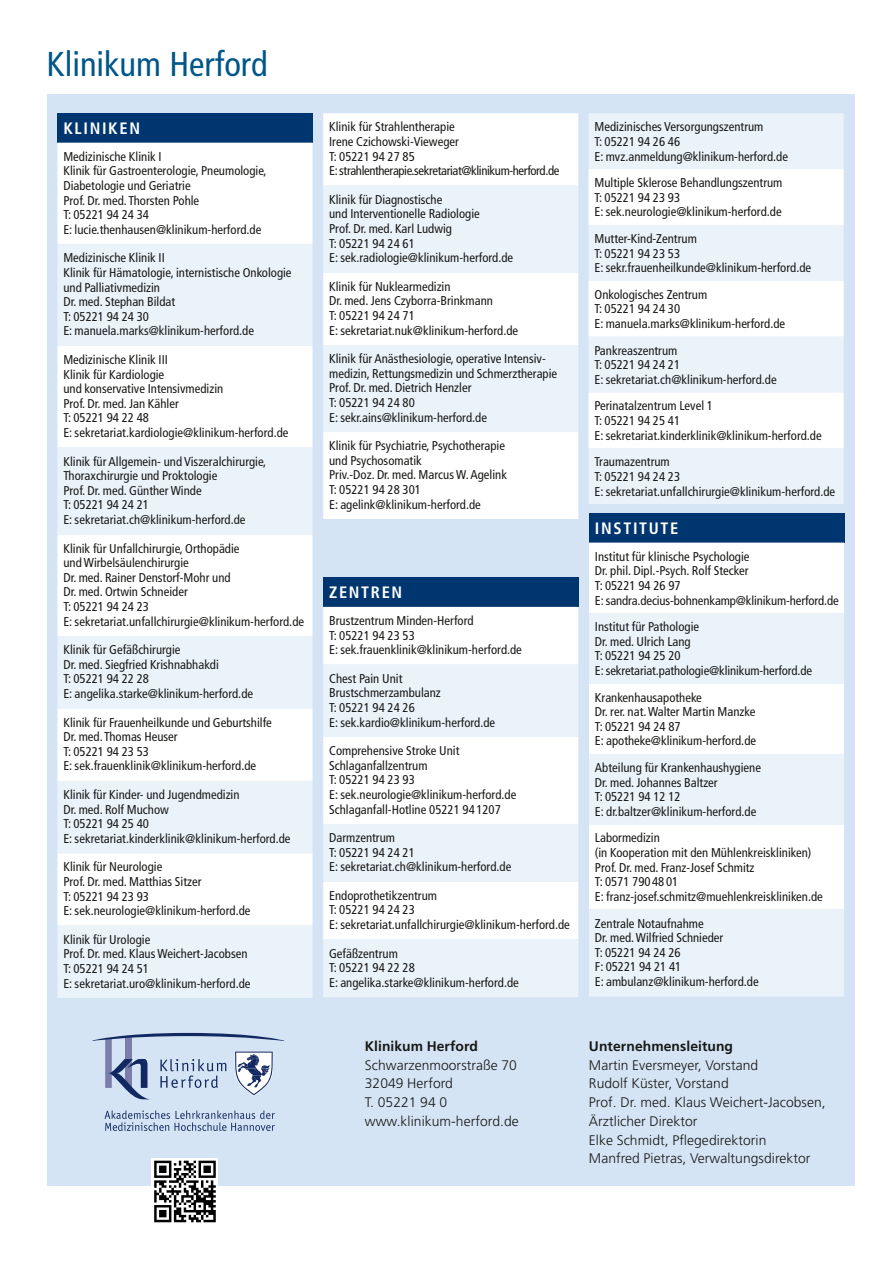
<style>
.page{position:relative;width:893px;height:1263px;background:#fff}
.page>*{position:absolute;margin:0;border:0;box-sizing:border-box;transform-origin:0 0}
.t1{font:condensed 34.5px "Frutiger";color:#005688}
.t2{font:700 condensed 16.5px "Frutiger";letter-spacing:.1em;color:#fff}
.t3{font:300 13.8px/18.8px "Frutiger";letter-spacing:.005em;color:#181816}
.t4{font:700 13.8px "Frutiger CE";letter-spacing:.005em;color:#181816}
.t5{font:condensed 12.75px/14.5px "Frutiger";color:#181816}
</style>
<div class="page">
<div style="left:47px;top:95px;width:808px;height:1091px;background:#d4e4f4"></div>
<svg style="left:152px;top:1158px;width:66px;height:65px"></svg>
<svg style="left:154px;top:1161px;width:62px;height:61px"></svg>
<svg style="left:93px;top:1033px;width:191px;height:66px"></svg>
<svg style="left:105px;top:1110px;width:170px;height:21px"></svg>
<div style="left:57px;top:113px;width:256px;height:30px;background:#00366f"></div>
<div style="left:57px;top:143px;width:256px;height:101px;background:#fff"></div>
<svg style="left:57px;top:244px;width:256px;height:754px;background:#f3f7fc"></svg>
<div style="left:323px;top:113px;width:255px;height:406px;background:#fff"></div>
<svg style="left:323px;top:186px;width:255px;height:246px;background:#f0f6fb"></svg>
<div style="left:588px;top:113px;width:256px;height:391px;background:#ebf3fa"></div>
<svg style="left:588px;top:169px;width:256px;height:279px;background:#f6fafc"></svg>
<div style="left:589px;top:513px;width:255px;height:30px;background:#00366f"></div>
<div style="left:589px;top:543px;width:255px;height:70px;background:#fff"></div>
<svg style="left:589px;top:613px;width:255px;height:383px;background:#f3f7fb"></svg>
<div style="left:323px;top:577px;width:255px;height:30px;background:#00366f"></div>
<div style="left:323px;top:607px;width:255px;height:58px;background:#fff"></div>
<svg style="left:323px;top:665px;width:255px;height:332px;background:#f3f8fc"></svg>
<h1 class="t1" style="left:47px;top:44px;width:223px">Klinikum Herford</h1>
<p class="t2" style="left:63px;top:119px;width:78px">KLINIKEN</p>
<p class="t5" style="left:63px;top:149px;width:205px">Medizinische Klinik I<br>Klinik für Gastroenterologie, Pneumologie,<br>Diabetologie und Geriatrie<br>Prof. Dr. med. Thorsten Pohle<br>T: 05221 94 24 34<br>E: lucie.thenhausen@klinikum-herford.de</p>
<p class="t5" style="left:63px;top:251px;width:230px">Medizinische Klinik II<br>Klinik für Hämatologie, internistische Onkologie und Palliativmedizin<br>Dr. med. Stephan Bildat<br>T: 05221 94 24 30<br>E: manuela.marks@klinikum-herford.de</p>
<p class="t5" style="left:63px;top:352px;width:227px">Medizinische Klinik III<br>Klinik für Kardiologie<br>und konservative Intensivmedizin<br>Prof. Dr. med. Jan Kähler<br>T: 05221 94 22 48<br>E: sekretariat.kardiologie@klinikum-herford.de</p>
<p class="t5" style="left:63px;top:454px;width:204px">Klinik für Allgemein- und Viszeralchirurgie, Thoraxchirurgie und Proktologie<br>Prof. Dr. med. Günther Winde<br>T: 05221 94 24 21<br>E: sekretariat.ch@klinikum-herford.de</p>
<p class="t5" style="left:63px;top:541px;width:242px">Klinik für Unfallchirurgie, Orthopädie<br>und Wirbelsäulenchirurgie<br>Dr. med. Rainer Denstorf-Mohr und<br>Dr. med. Ortwin Schneider<br>T: 05221 94 24 23<br>E: sekretariat.unfallchirurgie@klinikum-herford.de</p>
<p class="t5" style="left:63px;top:643px;width:191px">Klinik für Gefäßchirurgie<br>Dr. med. Siegfried Krishnabhakdi<br>T: 05221 94 22 28<br>E: angelika.starke@klinikum-herford.de</p>
<p class="t5" style="left:63px;top:715px;width:210px">Klinik für Frauenheilkunde und Geburtshilfe<br>Dr. med. Thomas Heuser<br>T: 05221 94 23 53<br>E: sek.frauenklinik@klinikum-herford.de</p>
<p class="t5" style="left:63px;top:787px;width:229px">Klinik für Kinder- und Jugendmedizin<br>Dr. med. Rolf Muchow<br>T: 05221 94 25 40<br>E: sekretariat.kinderklinik@klinikum-herford.de</p>
<p class="t5" style="left:63px;top:860px;width:189px">Klinik für Neurologie<br>Prof. Dr. med. Matthias Sitzer<br>T: 05221 94 23 93<br>E: sek.neurologie@klinikum-herford.de</p>
<p class="t5" style="left:63px;top:932px;width:189px">Klinik für Urologie<br>Prof. Dr. med. Klaus Weichert-Jacobsen<br>T: 05221 94 24 51<br>E: sekretariat.uro@klinikum-herford.de</p>
<p class="t5" style="left:329px;top:120px;width:232px">Klinik für Strahlentherapie<br>Irene Czichowski-Vieweger<br>T: 05221 94 27 85<br>E: strahlentherapie.sekretariat@klinikum-herford.de</p>
<p class="t5" style="left:329px;top:192px;width:186px">Klinik für Diagnostische<br>und Interventionelle Radiologie<br>Prof. Dr. med. Karl Ludwig<br>T: 05221 94 24 61<br>E: sek.radiologie@klinikum-herford.de</p>
<p class="t5" style="left:329px;top:279px;width:191px">Klinik für Nuklearmedizin<br>Dr. med. Jens Czyborra-Brinkmann<br>T: 05221 94 24 71<br>E: sekretariat.nuk@klinikum-herford.de</p>
<p class="t5" style="left:329px;top:351px;width:230px">Klinik für Anästhesiologie, operative Intensiv&shy;medizin, Rettungsmedizin und Schmerztherapie Prof. Dr. med. Dietrich Henzler<br>T: 05221 94 24 80<br>E: sekr.ains@klinikum-herford.de</p>
<p class="t5" style="left:329px;top:438px;width:179px">Klinik für Psychiatrie, Psychotherapie und Psychosomatik<br>Priv.-Doz. Dr. med. Marcus W. Agelink<br>T: 05221 94 28 301<br>E: agelink@klinikum-herford.de</p>
<p class="t2" style="left:329px;top:583px;width:75px">ZENTREN</p>
<p class="t5" style="left:329px;top:613px;width:194px">Brustzentrum Minden-Herford<br>T: 05221 94 23 53<br>E: sek.frauenklinik@klinikum-herford.de</p>
<p class="t5" style="left:329px;top:671px;width:168px">Chest Pain Unit<br>Brustschmerzambulanz<br>T: 05221 94 24 26<br>E: sek.kardio@klinikum-herford.de</p>
<p class="t5" style="left:329px;top:743px;width:189px">Comprehensive Stroke Unit<br>Schlaganfallzentrum<br>T: 05221 94 23 93<br>E: sek.neurologie@klinikum-herford.de<br>Schlaganfall-Hotline 05221 94 1207</p>
<p class="t5" style="left:329px;top:830px;width:184px">Darmzentrum<br>T: 05221 94 24 21<br>E: sekretariat.ch@klinikum-herford.de</p>
<p class="t5" style="left:329px;top:888px;width:242px">Endoprothetikzentrum<br>T: 05221 94 24 23<br>E: sekretariat.unfallchirurgie@klinikum-herford.de</p>
<p class="t5" style="left:329px;top:946px;width:191px">Gefäßzentrum<br>T: 05221 94 22 28<br>E: angelika.starke@klinikum-herford.de</p>
<p class="t5" style="left:594px;top:120px;width:195px">Medizinisches Versorgungszentrum<br>T: 05221 94 26 46<br>E: mvz.anmeldung@klinikum-herford.de</p>
<p class="t5" style="left:594px;top:176px;width:189px">Multiple Sklerose Behandlungszentrum<br>T: 05221 94 23 93<br>E: sek.neurologie@klinikum-herford.de</p>
<p class="t5" style="left:594px;top:231px;width:218px">Mutter-Kind-Zentrum<br>T: 05221 94 23 53<br>E: sekr.frauenheilkunde@klinikum-herford.de</p>
<p class="t5" style="left:594px;top:287px;width:192px">Onkologisches Zentrum<br>T: 05221 94 24 30<br>E: manuela.marks@klinikum-herford.de</p>
<p class="t5" style="left:594px;top:343px;width:184px">Pankreaszentrum<br>T: 05221 94 24 21<br>E: sekretariat.ch@klinikum-herford.de</p>
<p class="t5" style="left:594px;top:399px;width:229px">Perinatalzentrum Level 1<br>T: 05221 94 25 41<br>E: sekretariat.kinderklinik@klinikum-herford.de</p>
<p class="t5" style="left:594px;top:455px;width:242px">Traumazentrum<br>T: 05221 94 24 23<br>E: sekretariat.unfallchirurgie@klinikum-herford.de</p>
<p class="t2" style="left:595px;top:519px;width:85px">INSTITUTE</p>
<p class="t5" style="left:595px;top:549px;width:245px">Institut für klinische Psychologie<br>Dr. phil. Dipl.-Psych. Rolf Stecker<br>T: 05221 94 26 97<br>E: sandra.decius-bohnenkamp@klinikum-herford.de</p>
<p class="t5" style="left:595px;top:619px;width:219px">Institut für Pathologie<br>Dr. med. Ulrich Lang<br>T: 05221 94 25 20<br>E: sekretariat.pathologie@klinikum-herford.de</p>
<p class="t5" style="left:595px;top:690px;width:163px">Krankenhausapotheke<br>Dr. rer. nat. Walter Martin Manzke<br>T: 05221 94 24 87<br>E: apotheke@klinikum-herford.de</p>
<p class="t5" style="left:595px;top:760px;width:168px">Abteilung für Krankenhaushygiene<br>Dr. med. Johannes Baltzer<br>T: 05221 94 12 12<br>E: dr.baltzer@klinikum-herford.de</p>
<p class="t5" style="left:595px;top:831px;width:229px">Labormedizin<br>(in Kooperation mit den Mühlenkreiskliniken)<br>Prof. Dr. med. Franz-Josef Schmitz<br>T: 0571 790 48 01<br>E: franz-josef.schmitz@muehlenkreiskliniken.de</p>
<p class="t5" style="left:595px;top:916px;width:165px">Zentrale Notaufnahme<br>Dr. med. Wilfried Schnieder<br>T: 05221 94 24 26<br>F: 05221 94 21 41<br>E: ambulanz@klinikum-herford.de</p>
<p class="t4" style="left:365px;top:1038px;width:114px">Klinikum Herford</p>
<p class="t3" style="left:365px;top:1055px;width:155px">Schwarzenmoorstraße 70<br>32049 Herford<br>T. 05221 94 0 www.klinikum-herford.de</p>
<p class="t4" style="left:589px;top:1038px;width:146px">Unternehmensleitung</p>
<p class="t3" style="left:589px;top:1055px;width:238px">Martin Eversmeyer, Vorstand<br>Rudolf Küster, Vorstand<br>Prof. Dr. med. Klaus Weichert-Jacobsen,<br>Ärztlicher Direktor<br>Elke Schmidt, Pflegedirektorin<br>Manfred Pietras, Verwaltungsdirektor</p>
</div>
